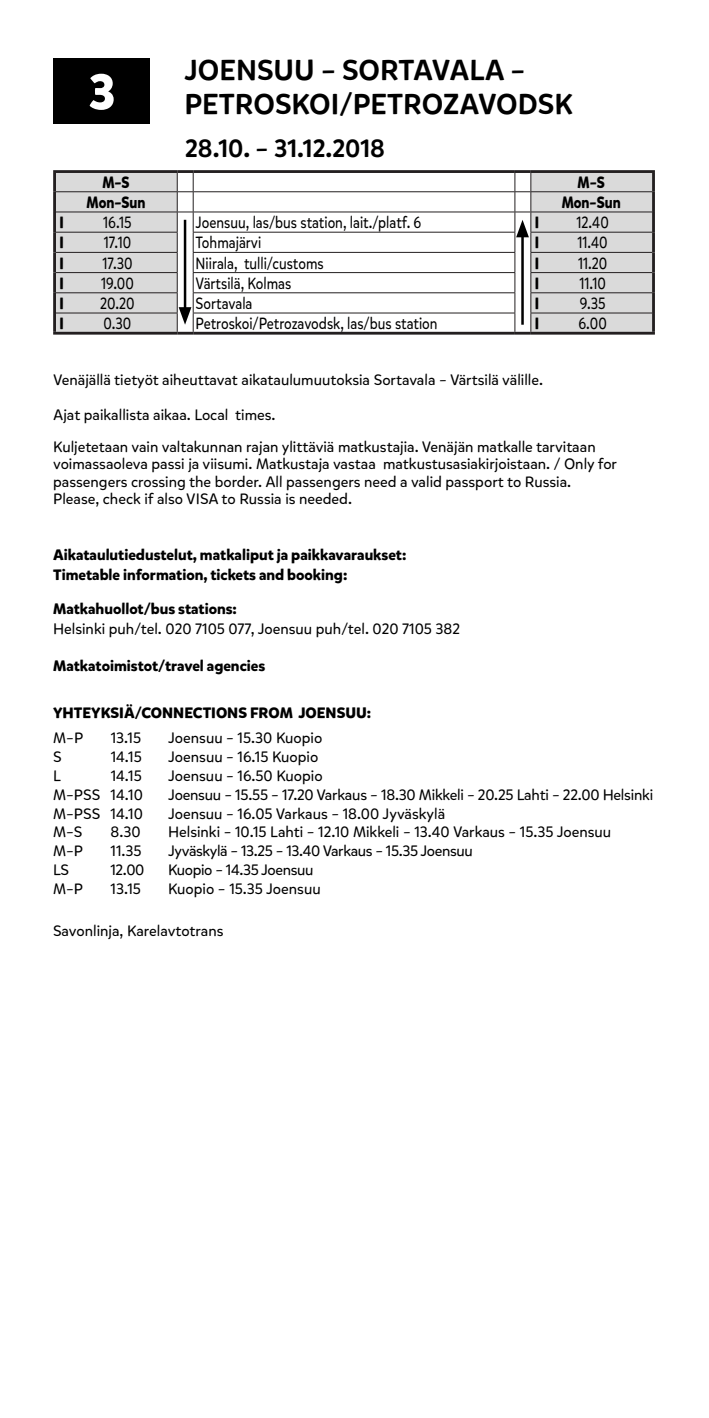
<style>
.page{position:relative;width:709px;height:1418px;background:#fff}
.page>*{position:absolute;margin:0;border:0;box-sizing:border-box;transform-origin:0 0}
.t1{font:700 50px "Mikado";color:#fff}
.t2{font:500 28.75px/34.5px "Mikado";color:#000}
.t3{font:500 25px "Mikado";color:#000}
.t4{font:16.25px "Mikado";color:#000;scale:.85 1}
.t5{font:700 16.25px "Mikado";color:#000;scale:.85 1}
.t6{font:15px/17.5px "Mikado";color:#000}
.t7{font:700 15px/20px "Mikado";color:#000}
.t8{font:15px "Mikado";letter-spacing:-.025em;color:#000}
</style>
<div class="page">
<div style="left:53px;top:58px;width:97px;height:66px;background:#000"></div>
<svg style="left:56px;top:173px;width:596px;height:159px"></svg>
<hr style="left:53px;top:173px;width:3px;height:19px;background:#231f20">
<hr style="left:53px;top:170px;width:124px;height:3px;background:#231f20">
<hr style="left:177px;top:170px;width:16px;height:3px;background:#231f20">
<hr style="left:193px;top:170px;width:322px;height:3px;background:#231f20">
<hr style="left:515px;top:170px;width:16px;height:3px;background:#231f20">
<hr style="left:531px;top:170px;width:124px;height:3px;background:#231f20">
<hr style="left:652px;top:173px;width:3px;height:19px;background:#231f20">
<hr style="left:53px;top:192px;width:3px;height:20px;background:#231f20">
<hr style="left:652px;top:192px;width:3px;height:20px;background:#231f20">
<hr style="left:53px;top:212px;width:3px;height:20px;background:#231f20">
<hr style="left:652px;top:212px;width:3px;height:20px;background:#231f20">
<hr style="left:53px;top:232px;width:3px;height:20px;background:#231f20">
<hr style="left:652px;top:232px;width:3px;height:20px;background:#231f20">
<hr style="left:53px;top:252px;width:3px;height:20px;background:#231f20">
<hr style="left:652px;top:252px;width:3px;height:20px;background:#231f20">
<hr style="left:53px;top:272px;width:3px;height:21px;background:#231f20">
<hr style="left:652px;top:272px;width:3px;height:21px;background:#231f20">
<hr style="left:53px;top:293px;width:3px;height:20px;background:#231f20">
<hr style="left:652px;top:293px;width:3px;height:20px;background:#231f20">
<hr style="left:53px;top:313px;width:3px;height:19px;background:#231f20">
<hr style="left:56px;top:191px;width:121px;height:1px;background:#231f20">
<hr style="left:193px;top:191px;width:322px;height:1px;background:#231f20">
<hr style="left:531px;top:191px;width:121px;height:1px;background:#231f20">
<hr style="left:56px;top:211px;width:121px;height:1px;background:#231f20">
<hr style="left:193px;top:211px;width:322px;height:1px;background:#231f20">
<hr style="left:531px;top:211px;width:121px;height:1px;background:#231f20">
<hr style="left:56px;top:232px;width:121px;height:1px;background:#231f20">
<hr style="left:193px;top:232px;width:322px;height:1px;background:#231f20">
<hr style="left:530px;top:232px;width:122px;height:1px;background:#231f20">
<hr style="left:56px;top:252px;width:121px;height:1px;background:#231f20">
<hr style="left:193px;top:252px;width:322px;height:1px;background:#231f20">
<hr style="left:530px;top:252px;width:122px;height:1px;background:#231f20">
<hr style="left:56px;top:272px;width:121px;height:1px;background:#231f20">
<hr style="left:193px;top:272px;width:322px;height:1px;background:#231f20">
<hr style="left:530px;top:272px;width:122px;height:1px;background:#231f20">
<hr style="left:56px;top:292px;width:121px;height:1px;background:#231f20">
<hr style="left:193px;top:292px;width:322px;height:1px;background:#231f20">
<hr style="left:530px;top:292px;width:122px;height:1px;background:#231f20">
<hr style="left:56px;top:312px;width:121px;height:1px;background:#231f20">
<hr style="left:193px;top:312px;width:322px;height:1px;background:#231f20">
<hr style="left:530px;top:312px;width:122px;height:1px;background:#231f20">
<hr style="left:53px;top:332px;width:124px;height:2px;background:#231f20">
<hr style="left:193px;top:332px;width:322px;height:2px;background:#231f20">
<hr style="left:531px;top:332px;width:124px;height:2px;background:#231f20">
<hr style="left:652px;top:313px;width:3px;height:19px;background:#231f20">
<svg style="left:177px;top:173px;width:17px;height:161px"></svg>
<svg style="left:514px;top:173px;width:17px;height:161px"></svg>
<h1 class="t1" style="left:89px;top:61px;width:28px">3</h1>
<h2 class="t2" style="left:184px;top:53px;width:390px">JOENSUU – SORTAVALA –<br>PETROSKOI/PETROZAVODSK</h2>
<h3 class="t3" style="left:185px;top:133px;width:201px">28.10. – 31.12.2018</h3>
<p class="t5" style="left:102px;top:172px;width:34px">M–S</p>
<p class="t5" style="left:577px;top:172px;width:34px">M–S</p>
<p class="t5" style="left:87px;top:192px;width:71px">Mon–Sun</p>
<p class="t5" style="left:561px;top:192px;width:71px">Mon–Sun</p>
<p class="t5" style="left:60px;top:212px;width:7px">I</p>
<p class="t4" style="left:103px;top:213px;width:35px">16.15</p>
<p class="t4" style="left:196px;top:213px;width:267px">Joensuu, las/bus station, lait./platf. 6</p>
<p class="t5" style="left:534px;top:212px;width:7px">I</p>
<p class="t4" style="left:576px;top:213px;width:39px">12.40</p>
<p class="t5" style="left:60px;top:232px;width:7px">I</p>
<p class="t4" style="left:104px;top:233px;width:34px">17.10</p>
<p class="t4" style="left:196px;top:233px;width:79px">Tohmajärvi</p>
<p class="t5" style="left:534px;top:232px;width:7px">I</p>
<p class="t4" style="left:577px;top:233px;width:37px">11.40</p>
<p class="t5" style="left:60px;top:253px;width:7px">I</p>
<p class="t4" style="left:102px;top:253px;width:37px">17.30</p>
<p class="t4" style="left:196px;top:253px;width:152px">Niirala, tulli/customs</p>
<p class="t5" style="left:534px;top:253px;width:7px">I</p>
<p class="t4" style="left:578px;top:253px;width:36px">11.20</p>
<p class="t5" style="left:60px;top:273px;width:7px">I</p>
<p class="t4" style="left:101px;top:273px;width:40px">19.00</p>
<p class="t4" style="left:196px;top:273px;width:114px">Värtsilä, Kolmas</p>
<p class="t5" style="left:534px;top:273px;width:7px">I</p>
<p class="t4" style="left:579px;top:273px;width:33px">11.10</p>
<p class="t5" style="left:60px;top:293px;width:7px">I</p>
<p class="t4" style="left:100px;top:293px;width:42px">20.20</p>
<p class="t4" style="left:196px;top:293px;width:68px">Sortavala</p>
<p class="t5" style="left:534px;top:293px;width:7px">I</p>
<p class="t4" style="left:579px;top:293px;width:32px">9.35</p>
<p class="t5" style="left:60px;top:313px;width:7px">I</p>
<p class="t4" style="left:103px;top:313px;width:34px">0.30</p>
<p class="t4" style="left:196px;top:313px;width:286px">Petroskoi/Petrozavodsk, las/bus station</p>
<p class="t5" style="left:534px;top:313px;width:7px">I</p>
<p class="t4" style="left:578px;top:313px;width:35px">6.00</p>
<p class="t6" style="left:53px;top:371px;width:491px">Venäjällä tietyöt aiheuttavat aikataulumuutoksia Sortavala – Värtsilä välille.</p>
<p class="t6" style="left:53px;top:399px;width:544px;line-height:31.8px">Ajat paikallista aikaa. Local times.<br>Kuljetetaan vain valtakunnan rajan ylittäviä matkustajia. Venäjän matkalle tarvitaan</p>
<p class="t6" style="left:53px;top:455px;width:565px">voimassaoleva passi ja viisumi. Matkustaja vastaa matkustusasiakirjoistaan. / Only for passengers crossing the border. All passengers need a valid passport to Russia.<br>Please, check if also VISA to Russia is needed.</p>
<p class="t7" style="left:53px;top:544px;width:355px">Aikataulutiedustelut, matkaliput ja paikkavaraukset:<br>Timetable information, tickets and booking:</p>
<p class="t7" style="left:53px;top:599px;width:185px">Matkahuollot/bus stations:</p>
<p class="t6" style="left:53px;top:620px;width:408px">Helsinki puh/tel. 020 7105 077, Joensuu puh/tel. 020 7105 382</p>
<p class="t7" style="left:53px;top:655px;width:214px">Matkatoimistot/travel agencies</p>
<p class="t7" style="left:53px;top:702px;width:319px">YHTEYKSIÄ/CONNECTIONS FROM JOENSUU:</p>
<p class="t6" style="left:53px;top:729px;width:32px">M–P</p>
<p class="t6" style="left:111px;top:729px;width:32px">13.15</p>
<p class="t6" style="left:168px;top:729px;width:156px">Joensuu – 15.30 Kuopio</p>
<p class="t6" style="left:53px;top:748px;width:10px">S</p>
<p class="t6" style="left:111px;top:748px;width:33px">14.15</p>
<p class="t6" style="left:168px;top:748px;width:152px">Joensuu – 16.15 Kuopio</p>
<p class="t6" style="left:53px;top:767px;width:9px">L</p>
<p class="t6" style="left:111px;top:767px;width:33px">14.15</p>
<p class="t6" style="left:168px;top:767px;width:156px">Joensuu – 16.50 Kuopio</p>
<p class="t6" style="left:53px;top:786px;width:91px">M–PSS 14.10</p>
<p class="t6" style="left:168px;top:786px;width:486px">Joensuu – 15.55 – 17.20 Varkaus – 18.30 Mikkeli – 20.25 Lahti – 22.00 Helsinki</p>
<p class="t6" style="left:53px;top:804px;width:91px">M–PSS 14.10</p>
<p class="t6" style="left:168px;top:804px;width:278px">Joensuu – 16.05 Varkaus – 18.00 Jyväskylä</p>
<p class="t6" style="left:53px;top:823px;width:31px">M–S</p>
<p class="t6" style="left:111px;top:823px;width:32px">8.30</p>
<p class="t6" style="left:168px;top:823px;width:444px">Helsinki – 10.15 Lahti – 12.10 Mikkeli – 13.40 Varkaus – 15.35 Joensuu</p>
<p class="t6" style="left:53px;top:842px;width:32px">M–P</p>
<p class="t6" style="left:111px;top:842px;width:33px">11.35</p>
<p class="t8" style="left:168px;top:841px;width:306px">Jyväskylä – 13.25 – 13.40 Varkaus – 15.35 Joensuu</p>
<p class="t6" style="left:53px;top:861px;width:18px">LS</p>
<p class="t6" style="left:111px;top:861px;width:35px">12.00</p>
<p class="t8" style="left:168px;top:860px;width:147px">Kuopio – 14.35 Joensuu</p>
<p class="t6" style="left:53px;top:879px;width:32px">M–P</p>
<p class="t6" style="left:111px;top:879px;width:32px">13.15</p>
<p class="t6" style="left:168px;top:879px;width:154px">Kuopio – 15.35 Joensuu</p>
<p class="t6" style="left:53px;top:922px;width:172px">Savonlinja, Karelavtotrans</p>
</div>
